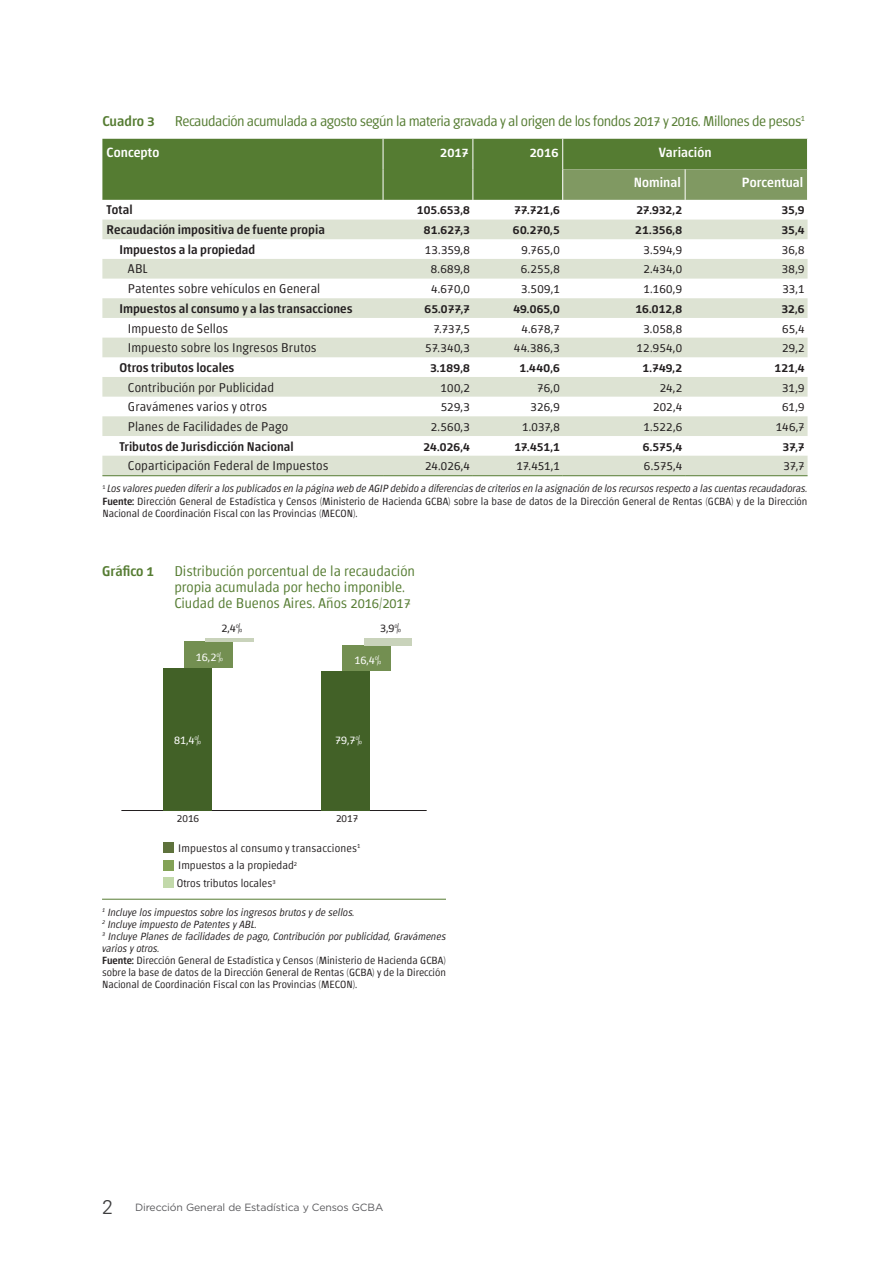
<style>
.page{position:relative;width:893px;height:1263px;background:#fff}
.page>*{position:absolute;margin:0;border:0;box-sizing:border-box;transform-origin:0 0}
.Titulos{font:300 14.25px/15.8px "Chaco";color:#557c32}
.Titulos-2{font:300 14.25px "Chaco";letter-spacing:-.03em;color:#557c32}
.Titulos-3{font:500 14.25px "Chaco";color:#557c32}
.Cabezal{font:500 13.5px "Chaco";letter-spacing:.005em;color:#fff}
.Datos{font:300 12.75px "Chaco";letter-spacing:.02em;color:#231f20}
.Variables_izquierda{font:300 12.75px "Chaco";letter-spacing:.01em;color:#231f20}
.Variables_izquierda-2{font:500 12.75px "Chaco";letter-spacing:.005em;color:#231f20}
.Datos-2{font:500 12.75px "Chaco";letter-spacing:.005em;color:#231f20}
.t1{font:300 12px "Chaco";color:#fff}
.t2{font:300 12px "Chaco";color:#231f20}
.t3{font:300 11.1px "Chaco";color:#231f20}
.Fuente{font:300 10.5px/12px "Chaco";color:#231f20}
.superindice{font:italic 300 10.5px/12px "Chaco";color:#231f20}
.Fuente-2{font:italic 300 10.5px "Chaco";letter-spacing:-.005em;color:#231f20}
.t4{font:10.5px "Gotham";letter-spacing:-.01em;color:#5a5a5d}
.s1{font-weight:500}
.s2{font-family:"Zurich BT";font-weight:300;font-size:19.5px;color:#3e3e3f}
</style>
<div class="page">
<svg style="left:102px;top:139px;width:705px;height:61px;background:#5d813b"></svg>
<svg style="left:102px;top:220px;width:705px;height:255px;fill:#dde3d3"></svg>
<hr style="left:383px;top:139px;width:1px;height:30px;background:#fff">
<hr style="left:472px;top:139px;width:1px;height:30px;background:#fff">
<hr style="left:383px;top:169px;width:1px;height:31px;background:#fff">
<hr style="left:472px;top:169px;width:1px;height:31px;background:#fff">
<hr style="left:685px;top:169px;width:1px;height:31px;background:#fff">
<hr style="left:102px;top:475px;width:281px;height:1px;background:#557c32">
<hr style="left:383px;top:475px;width:90px;height:1px;background:#557c32">
<hr style="left:473px;top:475px;width:90px;height:1px;background:#557c32">
<hr style="left:563px;top:475px;width:122px;height:1px;background:#557c32">
<hr style="left:685px;top:475px;width:122px;height:1px;background:#557c32">
<hr style="left:562px;top:169px;width:1px;height:31px;background:#fff">
<hr style="left:562px;top:139px;width:1px;height:30px;background:#fff">
<hr style="left:102px;top:899px;width:344px;height:1px;background:#557c32">
<div style="left:163px;top:860px;width:10px;height:10px;background:#83a256"></div>
<div style="left:163px;top:878px;width:10px;height:10px;background:#c2d9aa"></div>
<div style="left:163px;top:843px;width:10px;height:10px;background:#5e723c"></div>
<hr style="left:121px;top:810px;width:306px;height:1px;background:#231f20">
<div style="left:163px;top:668px;width:49px;height:143px;background:#426127"></div>
<div style="left:322px;top:671px;width:48px;height:140px;background:#426127"></div>
<div style="left:184px;top:642px;width:49px;height:26px;background:#738f51"></div>
<hr style="left:205px;top:638px;width:48px;height:4px;background:#c9d3bb">
<div style="left:342px;top:645px;width:49px;height:26px;background:#738f51"></div>
<div style="left:364px;top:638px;width:48px;height:7px;background:#c9d3bb"></div>
<p class="Titulos-3" style="left:102px;top:115px;width:54px">Cuadro 3</p>
<p class="Titulos-2" style="left:175px;top:115px;width:632px">Recaudación acumulada a agosto según la materia gravada y al origen de los fondos 2017 y 2016. Millones de pesos<sup>1</sup></p>
<p class="Cabezal" style="left:107px;top:146px;width:54px">Concepto</p>
<p class="Cabezal" style="left:440px;top:146px;width:30px">2017</p>
<p class="Cabezal" style="left:530px;top:146px;width:30px">2016</p>
<p class="Cabezal" style="left:659px;top:146px;width:54px">Variación</p>
<p class="Cabezal" style="left:634px;top:176px;width:49px">Nominal</p>
<p class="Cabezal" style="left:742px;top:176px;width:63px">Porcentual</p>
<p class="Variables_izquierda-2" style="left:107px;top:204px;width:28px">Total</p>
<p class="Datos-2" style="left:417px;top:204px;width:55px">105.653,8</p>
<p class="Datos-2" style="left:514px;top:204px;width:47px">77.721,6</p>
<p class="Datos-2" style="left:636px;top:204px;width:47px">27.932,2</p>
<p class="Datos-2" style="left:781px;top:204px;width:25px">35,9</p>
<p class="Variables_izquierda-2" style="left:107px;top:224px;width:220px">Recaudación impositiva de fuente propia</p>
<p class="Datos-2" style="left:424px;top:224px;width:48px">81.627,3</p>
<p class="Datos-2" style="left:513px;top:224px;width:48px">60.270,5</p>
<p class="Datos-2" style="left:635px;top:224px;width:48px">21.356,8</p>
<p class="Datos-2" style="left:782px;top:224px;width:24px">35,4</p>
<p class="Variables_izquierda-2" style="left:119px;top:244px;width:137px">Impuestos a la propiedad</p>
<p class="Datos" style="left:425px;top:244px;width:46px">13.359,8</p>
<p class="Datos" style="left:522px;top:244px;width:40px">9.765,0</p>
<p class="Datos" style="left:643px;top:244px;width:40px">3.594,9</p>
<p class="Datos" style="left:782px;top:244px;width:24px">36,8</p>
<p class="Variables_izquierda" style="left:128px;top:263px;width:21px">ABL</p>
<p class="Datos" style="left:431px;top:263px;width:40px">8.689,8</p>
<p class="Datos" style="left:521px;top:263px;width:40px">6.255,8</p>
<p class="Datos" style="left:643px;top:263px;width:40px">2.434,0</p>
<p class="Datos" style="left:782px;top:263px;width:24px">38,9</p>
<p class="Variables_izquierda" style="left:128px;top:283px;width:194px">Patentes sobre vehículos en General</p>
<p class="Datos" style="left:431px;top:283px;width:40px">4.670,0</p>
<p class="Datos" style="left:521px;top:283px;width:40px">3.509,1</p>
<p class="Datos" style="left:644px;top:283px;width:40px">1.160,9</p>
<p class="Datos" style="left:782px;top:283px;width:24px">33,1</p>
<p class="Variables_izquierda-2" style="left:119px;top:303px;width:235px">Impuestos al consumo y a las transacciones</p>
<p class="Datos-2" style="left:425px;top:303px;width:47px">65.077,7</p>
<p class="Datos-2" style="left:513px;top:303px;width:48px">49.065,0</p>
<p class="Datos-2" style="left:635px;top:303px;width:48px">16.012,8</p>
<p class="Datos-2" style="left:781px;top:303px;width:25px">32,6</p>
<p class="Variables_izquierda" style="left:128px;top:322px;width:102px">Impuesto de Sellos</p>
<p class="Datos" style="left:433px;top:322px;width:38px">7.737,5</p>
<p class="Datos" style="left:522px;top:322px;width:40px">4.678,7</p>
<p class="Datos" style="left:643px;top:322px;width:40px">3.058,8</p>
<p class="Datos" style="left:782px;top:322px;width:24px">65,4</p>
<p class="Variables_izquierda" style="left:128px;top:342px;width:190px">Impuesto sobre los Ingresos Brutos</p>
<p class="Datos" style="left:425px;top:342px;width:46px">57.340,3</p>
<p class="Datos" style="left:514px;top:342px;width:47px">44.386,3</p>
<p class="Datos" style="left:637px;top:342px;width:47px">12.954,0</p>
<p class="Datos" style="left:782px;top:342px;width:24px">29,2</p>
<p class="Variables_izquierda-2" style="left:119px;top:362px;width:116px">Otros tributos locales</p>
<p class="Datos-2" style="left:430px;top:362px;width:41px">3.189,8</p>
<p class="Datos-2" style="left:519px;top:362px;width:42px">1.440,6</p>
<p class="Datos-2" style="left:642px;top:362px;width:41px">1.749,2</p>
<p class="Datos-2" style="left:774px;top:362px;width:32px">121,4</p>
<p class="Variables_izquierda" style="left:128px;top:381px;width:148px">Contribución por Publicidad</p>
<p class="Datos" style="left:441px;top:381px;width:31px">100,2</p>
<p class="Datos" style="left:537px;top:381px;width:24px">76,0</p>
<p class="Datos" style="left:660px;top:381px;width:24px">24,2</p>
<p class="Datos" style="left:782px;top:381px;width:24px">31,9</p>
<p class="Variables_izquierda" style="left:128px;top:401px;width:141px">Gravámenes varios y otros</p>
<p class="Datos" style="left:441px;top:401px;width:31px">529,3</p>
<p class="Datos" style="left:531px;top:401px;width:31px">326,9</p>
<p class="Datos" style="left:653px;top:401px;width:31px">202,4</p>
<p class="Datos" style="left:782px;top:401px;width:24px">61,9</p>
<p class="Variables_izquierda" style="left:128px;top:421px;width:162px">Planes de Facilidades de Pago</p>
<p class="Datos" style="left:431px;top:421px;width:41px">2.560,3</p>
<p class="Datos" style="left:522px;top:421px;width:39px">1.037,8</p>
<p class="Datos" style="left:643px;top:421px;width:40px">1.522,6</p>
<p class="Datos" style="left:776px;top:421px;width:30px">146,7</p>
<p class="Variables_izquierda-2" style="left:119px;top:440px;width:176px">Tributos de Jurisdicción Nacional</p>
<p class="Datos-2" style="left:423px;top:440px;width:48px">24.026,4</p>
<p class="Datos-2" style="left:514px;top:440px;width:47px">17.451,1</p>
<p class="Datos-2" style="left:643px;top:440px;width:41px">6.575,4</p>
<p class="Datos-2" style="left:782px;top:440px;width:24px">37,7</p>
<p class="Variables_izquierda" style="left:128px;top:460px;width:202px">Coparticipación Federal de Impuestos</p>
<p class="Datos" style="left:425px;top:460px;width:46px">24.026,4</p>
<p class="Datos" style="left:516px;top:460px;width:45px">17.451,1</p>
<p class="Datos" style="left:644px;top:460px;width:40px">6.575,4</p>
<p class="Datos" style="left:783px;top:460px;width:23px">37,7</p>
<p class="Fuente-2" style="left:102px;top:484px;width:707px"><sup>1</sup> Los valores pueden diferir a los publicados en la página web de AGIP debido a diferencias de criterios en la asignación de los recursos respecto a las cuentas recaudadoras.</p>
<p class="Fuente" style="left:102px;top:496px;width:707px"><span class="s1">Fuente:</span> Dirección General de Estadística y Censos (Ministerio de Hacienda GCBA) sobre la base de datos de la Dirección General de Rentas (GCBA) y de la Dirección<br>Nacional de Coordinación Fiscal con las Provincias (MECON).</p>
<p class="Titulos-3" style="left:102px;top:565px;width:53px">Gráfico 1</p>
<p class="Titulos" style="left:174px;top:564px;width:242px">Distribución porcentual de la recaudación propia acumulada por hecho imponible.<br>Ciudad de Buenos Aires. Años 2016/2017</p>
<p class="t2" style="left:221px;top:623px;width:23px">2,4%</p>
<p class="t1" style="left:196px;top:652px;width:29px">16,2%</p>
<p class="t2" style="left:380px;top:623px;width:23px">3,9%</p>
<p class="t1" style="left:354px;top:655px;width:29px">16,4%</p>
<p class="t1" style="left:174px;top:734px;width:29px">81,4%</p>
<p class="t1" style="left:335px;top:734px;width:29px">79,7%</p>
<p class="t3" style="left:177px;top:813px;width:24px">2016</p>
<p class="t3" style="left:336px;top:813px;width:24px">2017</p>
<p class="t3" style="left:178px;top:843px;width:184px">Impuestos al consumo y transacciones<sup>1</sup></p>
<p class="t3" style="left:178px;top:860px;width:120px">Impuestos a la propiedad<sup>2</sup></p>
<p class="t3" style="left:177px;top:878px;width:100px">Otros tributos locales<sup>3</sup></p>
<p class="superindice" style="left:102px;top:906px;width:254px"><sup>1</sup> Incluye los impuestos sobre los ingresos brutos y de sellos.</p>
<p class="superindice" style="left:102px;top:918px;width:156px"><sup>2</sup> Incluye impuesto de Patentes y ABL.</p>
<p class="superindice" style="left:102px;top:930px;width:345px"><sup>3</sup> Incluye Planes de facilidades de pago, Contribución por publicidad, Gravámenes varios y otros.</p>
<p class="Fuente" style="left:102px;top:955px;width:345px;text-align:justify"><span class="s1">Fuente:</span> Dirección General de Estadística y Censos (Ministerio de Hacienda GCBA) sobre la base de datos de la Dirección General de Rentas (GCBA) y de la Dirección Nacional de Coordinación Fiscal con las Provincias (MECON).</p>
<p class="t4" style="left:102px;top:1200px;width:283px"><span class="s2">2</span> Dirección General de Estadística y Censos GCBA</p>
</div>
